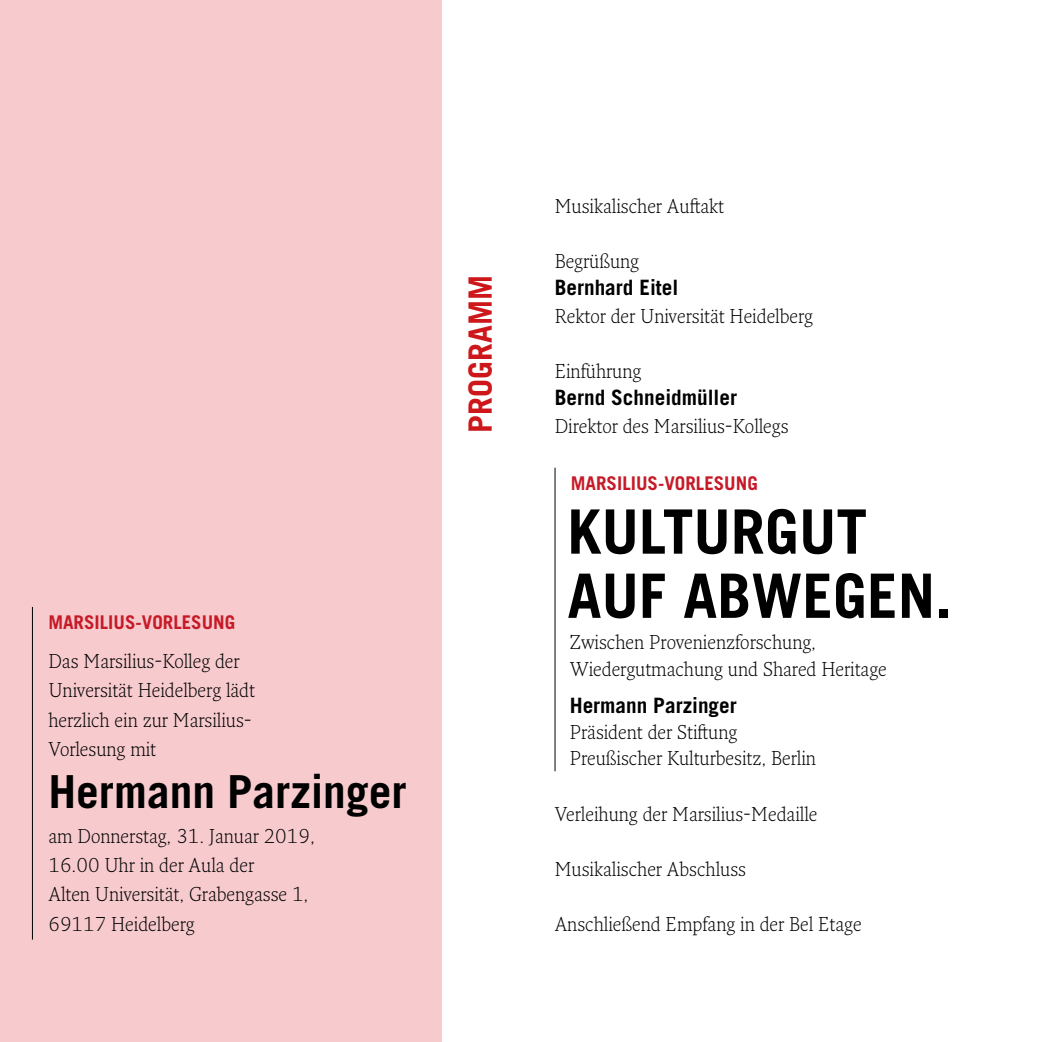
<style>
.page{position:relative;width:1042px;height:1042px;background:#fff}
.page>*{position:absolute;margin:0;border:0;box-sizing:border-box;transform-origin:0 0}
.t1{font:700 61.25px/64.2px "Trade Gothic";color:#000}
.t2{font:700 45.5px "Trade Gothic";color:#000}
.t3{font:700 32.2px "Trade Gothic";color:#cd171a}
.t4{font:700 21.18px "Trade Gothic";color:#000}
.t5{font:300 19.43px/27.1px "Fresco Pro";color:#000}
.t6{font:700 18.9px "Trade Gothic";color:#c61a27}
</style>
<div class="page">
<div style="left:0;top:0;width:441px;height:1042px;background:#f7cace"></div>
<hr style="left:32px;top:607px;width:1px;height:332px;background:#000">
<hr style="left:554px;top:468px;width:1px;height:303px;background:#000">
<p class="t6" style="left:48px;top:610px;width:188px">MARSILIUS-VORLESUNG</p>
<p class="t5" style="left:48px;top:647px;width:193px">Das Marsilius-Kolleg der</p>
<p class="t5" style="left:48px;top:676px;width:208px">Universität Heidelberg lädt</p>
<p class="t5" style="left:48px;top:705px;width:205px">herzlich ein zur Marsilius-</p>
<p class="t5" style="left:48px;top:735px;width:109px">Vorlesung mit</p>
<p class="t2" style="left:48px;top:764px;width:360px">Hermann Parzinger</p>
<p class="t5" style="left:48px;top:821px;width:268px">am Donnerstag, 31. Januar 2019,</p>
<p class="t5" style="left:48px;top:851px;width:207px">16.00 Uhr in der Aula der</p>
<p class="t5" style="left:48px;top:880px;width:261px">Alten Universität, Grabengasse 1,</p>
<p class="t5" style="left:48px;top:909px;width:148px">69117 Heidelberg</p>
<p class="t3" style="left:461px;top:433px;width:159px;rotate:-90deg">PROGRAMM</p>
<p class="t5" style="left:555px;top:192px;width:171px">Musikalischer Auftakt</p>
<p class="t5" style="left:555px;top:247px;width:86px">Begrüßung</p>
<p class="t4" style="left:555px;top:275px;width:125px">Bernhard Eitel</p>
<p class="t5" style="left:555px;top:302px;width:260px">Rektor der Universität Heidelberg</p>
<p class="t5" style="left:555px;top:357px;width:88px">Einführung</p>
<p class="t4" style="left:555px;top:385px;width:184px">Bernd Schneidmüller</p>
<p class="t5" style="left:555px;top:412px;width:235px">Direktor des Marsilius-Kollegs</p>
<p class="t6" style="left:571px;top:471px;width:188px">MARSILIUS-VORLESUNG</p>
<p class="t1" style="left:567px;top:499px;width:386px">KULTURGUT<br>AUF ABWEGEN.</p>
<p class="t5" style="left:570px;top:627px;width:318px">Zwischen Provenienzforschung,<br>Wiedergutmachung und Shared Heritage</p>
<p class="t4" style="left:570px;top:692px;width:169px">Hermann Parzinger</p>
<p class="t5" style="left:570px;top:718px;width:248px;line-height:26.2px">Präsident der Stiftung<br>Preußischer Kulturbesitz, Berlin</p>
<p class="t5" style="left:555px;top:800px;width:264px">Verleihung der Marsilius-Medaille</p>
<p class="t5" style="left:555px;top:855px;width:193px">Musikalischer Abschluss</p>
<p class="t5" style="left:555px;top:909px;width:308px">Anschließend Empfang in der Bel Etage</p>
</div>
